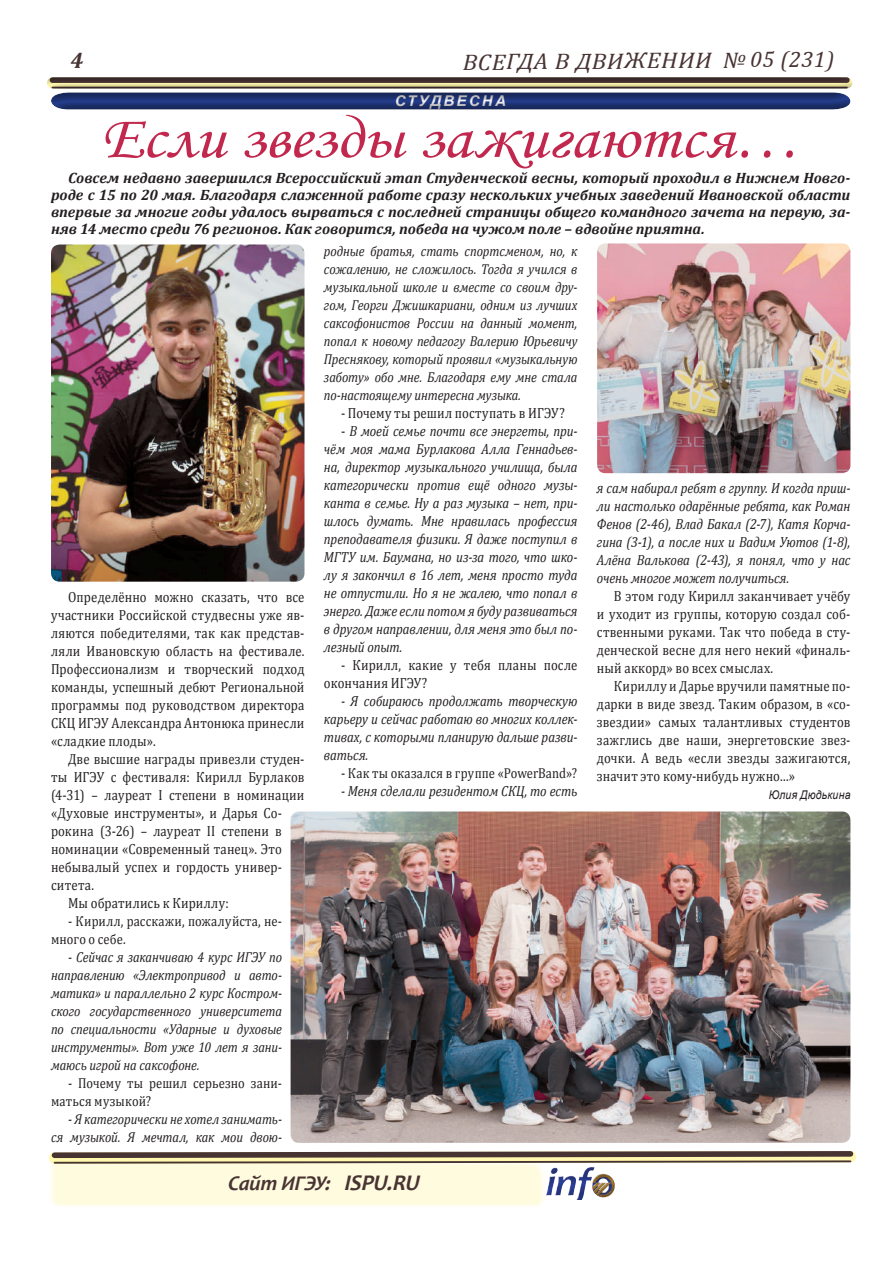
<style>
.page{position:relative;width:893px;height:1263px;background:#fff}
.page>*{position:absolute;margin:0;border:0;box-sizing:border-box;transform-origin:0 0}
.t1{font:61.2px "Monotype Corsiva";letter-spacing:-.005em;color:#c2274e;scale:1.1 1}
.t2{font:italic 22.5px "Cambria";color:#483333;scale:1.09 1}
.t3{font:italic 700 21px "Candara";color:#483333}
.t4{font:italic 700 15px/17px "Cambria";letter-spacing:-.005em;color:#231f20;text-align:justify}
.t5{font:italic 700 14.85px "Arial";letter-spacing:.15em;color:#fff}
.t6{font:14.7px/18px "Cambria";letter-spacing:.01em;color:#231f20;text-align:justify;scale:.87 1}
.t7{font:italic 14.7px/18px "Cambria";letter-spacing:-.01em;color:#231f20;text-align:justify;scale:.87 1}
.t8{font:italic 14.4px/18px "Cambria";letter-spacing:-.01em;color:#231f20;text-align:justify;scale:.87 1}
.t9{font:14.4px/18px "Cambria";letter-spacing:.015em;color:#231f20;scale:.87 1}
.t10{font:italic 12px "Arial";letter-spacing:.02em;color:#231f20;scale:.87 1}
.s1{font-style:normal}
.s2{font-size:14.7px}
.s3{font-size:22.5px}
</style>
<div class="page">
<svg style="left:49px;top:1151px;width:807px;height:55px"></svg>
<div style="left:50px;top:80px;width:801px;height:33px;background:#231f20;opacity:.5"></div>
<img style="left:597px;top:243px;width:253px;height:230px">
<img style="left:291px;top:811px;width:559px;height:332px">
<img style="left:51px;top:244px;width:253px;height:338px">
<h2 class="t2" style="left:462px;top:48px;width:342px;rotate:-1deg">ВСЕГДА В ДВИЖЕНИИ № 05 (231)</h2>
<p class="t5" style="left:395px;top:91px;width:113px">СТУДВЕСНА</p>
<h1 class="t1" style="left:101px;top:101px;width:639px">Если звезды зажигаются…</h1>
<p class="t4" style="left:51px;top:168px;width:801px;text-indent:17px">Совсем недавно завершился Всероссийский этап Студенческой весны, который проходил в Нижнем Новго&shy;роде с 15 по 20 мая. Благодаря слаженной работе сразу нескольких учебных заведений Ивановской области впервые за многие годы удалось вырваться с последней страницы общего командного зачета на первую, за&shy;няв 14 место среди 76 регионов. Как говорится, победа на чужом поле – вдвойне приятна.</p>
<p class="t6" style="left:51px;top:587px;width:293px;text-indent:17px">Определённо можно сказать, что все участники Российской студвесны уже яв&shy;ляются победителями, так как представ&shy;ляли Ивановскую область на фестивале.<br>Профессионализм и творческий подход команды, успешный дебют Региональной программы под руководством директора СКЦ ИГЭУ Александра Антонюка принесли «сладкие плоды».</p>
<p class="t6" style="left:68px;top:749px;width:273px">Две высшие награды привезли студен-</p>
<p class="t6" style="left:51px;top:767px;width:293px">ты ИГЭУ с фестиваля: Кирилл Бурлаков</p>
<p class="t6" style="left:51px;top:785px;width:293px">(4-31) – лауреат I степени в номинации</p>
<p class="t6" style="left:51px;top:803px;width:267px">«Духовые инструменты», и Дарья Со-</p>
<p class="t6" style="left:51px;top:821px;width:267px">рокина (3-26) – лауреат II степени в</p>
<p class="t6" style="left:51px;top:839px;width:267px">номинации «Современный танец». Это</p>
<p class="t6" style="left:51px;top:857px;width:267px">небывалый успех и гордость универ-</p>
<p class="t6" style="left:51px;top:875px;width:51px">ситета.</p>
<p class="t6" style="left:68px;top:893px;width:186px">Мы обратились к Кириллу:</p>
<p class="t9" style="left:51px;top:912px;width:267px;text-indent:17px">- Кирилл, расскажи, пожалуйста, не&shy;много о себе.</p>
<p class="t8" style="left:51px;top:947px;width:267px;text-indent:17px">- Сейчас я заканчиваю 4 курс ИГЭУ по направлению «Электропривод и авто&shy;матика» и параллельно 2 курс Костром&shy;ского государственного университета по специальности «Ударные и духовые инструменты». Вот уже 10 лет я зани&shy;маюсь игрой на саксофоне.</p>
<p class="t9" style="left:51px;top:1074px;width:267px;text-indent:17px">- Почему ты решил серьезно зани&shy;маться музыкой?</p>
<p class="t8" style="left:51px;top:1109px;width:267px;text-align:right">- Я категорически не хотел занимать-<br>ся музыкой. Я мечтал, как мои двою-</p>
<p class="t8" style="left:324px;top:241px;width:293px">родные братья, стать спортсменом, но, к сожалению, не сложилось. Тогда я учился в музыкальной школе и вместе со своим дру&shy;гом, Георги Джишкариани, одним из лучших саксофонистов России на данный момент, попал к новому педагогу Валерию Юрьевичу Преснякову, который проявил «музыкальную заботу» обо мне. Благодаря ему мне стала по-настоящему интересна музыка.</p>
<p class="t6" style="left:341px;top:404px;width:259px">- Почему ты решил поступать в ИГЭУ?</p>
<p class="t7" style="left:324px;top:421px;width:293px;text-indent:17px"><span class="s1">-</span> В моей семье почти все энергеты, при&shy;чём моя мама Бурлакова Алла Геннадьев&shy;на, директор музыкального училища, была категорически против ещё одного музы&shy;канта в семье. Ну а раз музыка – нет, при&shy;шлось думать. Мне нравилась профессия преподавателя физики. Я даже поступил в МГТУ им. Баумана, но из-за того, что шко&shy;лу я закончил в 16 лет, меня просто туда не отпустили. Но я не жалею, что попал в энерго. Даже если потом я буду развиваться в другом направлении, для меня это был по&shy;лезный опыт.</p>
<p class="t6" style="left:324px;top:656px;width:293px;text-indent:17px">- Кирилл, какие у тебя планы после окончания ИГЭУ?</p>
<p class="t7" style="left:324px;top:691px;width:293px;text-indent:17px">- Я собираюсь продолжать творческую карьеру и сейчас работаю во многих коллек&shy;тивах, с которыми планирую дальше разви&shy;ваться.</p>
<p class="t9" style="left:341px;top:764px;width:273px"><span class="s2">-</span> Как ты оказался в группе «PowerBand»?</p>
<p class="t7" style="left:341px;top:781px;width:273px">- Меня сделали резидентом СКЦ, то есть</p>
<h3 class="t3" style="left:228px;top:1170px;width:196px">Сайт ИГЭУ: <span class="s3">ISPU.RU</span></h3>
<p class="t7" style="left:597px;top:478px;width:293px">я сам набирал ребят в группу. И когда приш&shy;ли настолько одарённые ребята, как Роман Фенов (2-46), Влад Бакал (2-7), Катя Корча&shy;гина (3-1), а после них и Вадим Уютов (1-8), Алёна Валькова (2-43), я понял, что у нас очень многое может получиться.</p>
<p class="t6" style="left:597px;top:587px;width:293px;text-indent:17px">В этом году Кирилл заканчивает учёбу и уходит из группы, которую создал соб&shy;ственными руками. Так что победа в сту&shy;денческой весне для него некий «финаль&shy;ный аккорд» во всех смыслах.</p>
<p class="t6" style="left:597px;top:677px;width:293px;text-indent:17px">Кириллу и Дарье вручили памятные по&shy;дарки в виде звезд. Таким образом, в «со&shy;звездии» самых талантливых студентов зажглись две наши, энергетовские звез&shy;дочки. А ведь «если звезды зажигаются, значит это кому-нибудь нужно...»</p>
<p class="t10" style="left:769px;top:787px;width:95px">Юлия Дюдькина</p>
</div>
